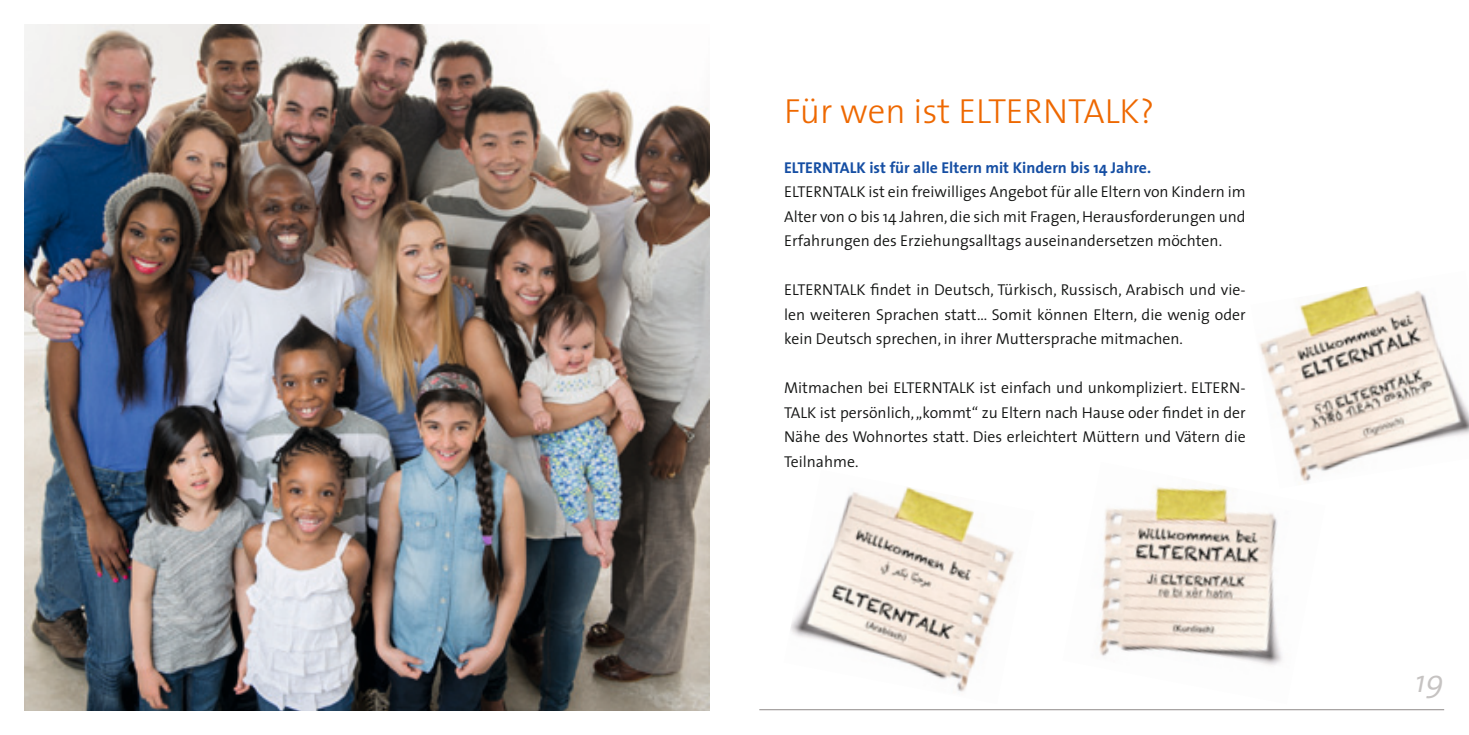
<style>
.page{position:relative;width:1469px;height:735px;background:#fff}
.page>*{position:absolute;margin:0;border:0;box-sizing:border-box;transform-origin:0 0}
.t1{font:300 35px "The Sans";color:#ee6800}
.t2{font:italic 300 31.5px "The Sans";color:#c6c3c2}
.t3{font:300 15.75px/24.5px "The Sans";color:#131413;text-align:justify}
.t4{font:700 15.75px "The Sans";color:#154ea3}
</style>
<div class="page">
<img style="left:790px;top:487px;width:224px;height:205px">
<img style="left:1099px;top:487px;width:184px;height:179px">
<img style="left:25px;top:25px;width:684px;height:684px">
<img style="left:1250px;top:286px;width:218px;height:202px">
<hr style="left:759px;top:708px;width:685px;height:1px;background:#8f8a88">
<h1 class="t1" style="left:784px;top:82px;width:372px">Für wen ist ELTERNTALK?</h1>
<p class="t4" style="left:784px;top:154px;width:368px">ELTERNTALK ist für alle Eltern mit Kindern bis 14 Jahre.</p>
<p class="t3" style="left:784px;top:179px;width:463px">ELTERNTALK ist ein freiwilliges Angebot für alle Eltern von Kindern im Alter von 0 bis 14 Jahren, die sich mit Fragen, Herausforderungen und Erfahrungen des Erziehungsalltags auseinandersetzen möchten.</p>
<p class="t3" style="left:784px;top:277px;width:463px">ELTERNTALK findet in Deutsch, Türkisch, Russisch, Arabisch und vie&shy;len weiteren Sprachen statt... Somit können Eltern, die wenig oder kein Deutsch sprechen, in ihrer Muttersprache mitmachen.</p>
<p class="t3" style="left:784px;top:375px;width:463px">Mitmachen bei ELTERNTALK ist einfach und unkompliziert. ELTERN-TALK ist persönlich, „kommt“ zu Eltern nach Hause oder findet in der Nähe des Wohnortes statt. Dies erleichtert Müttern und Vätern die Teilnahme.</p>
<h2 class="t2" style="left:1414px;top:655px;width:31px">19</h2>
</div>
